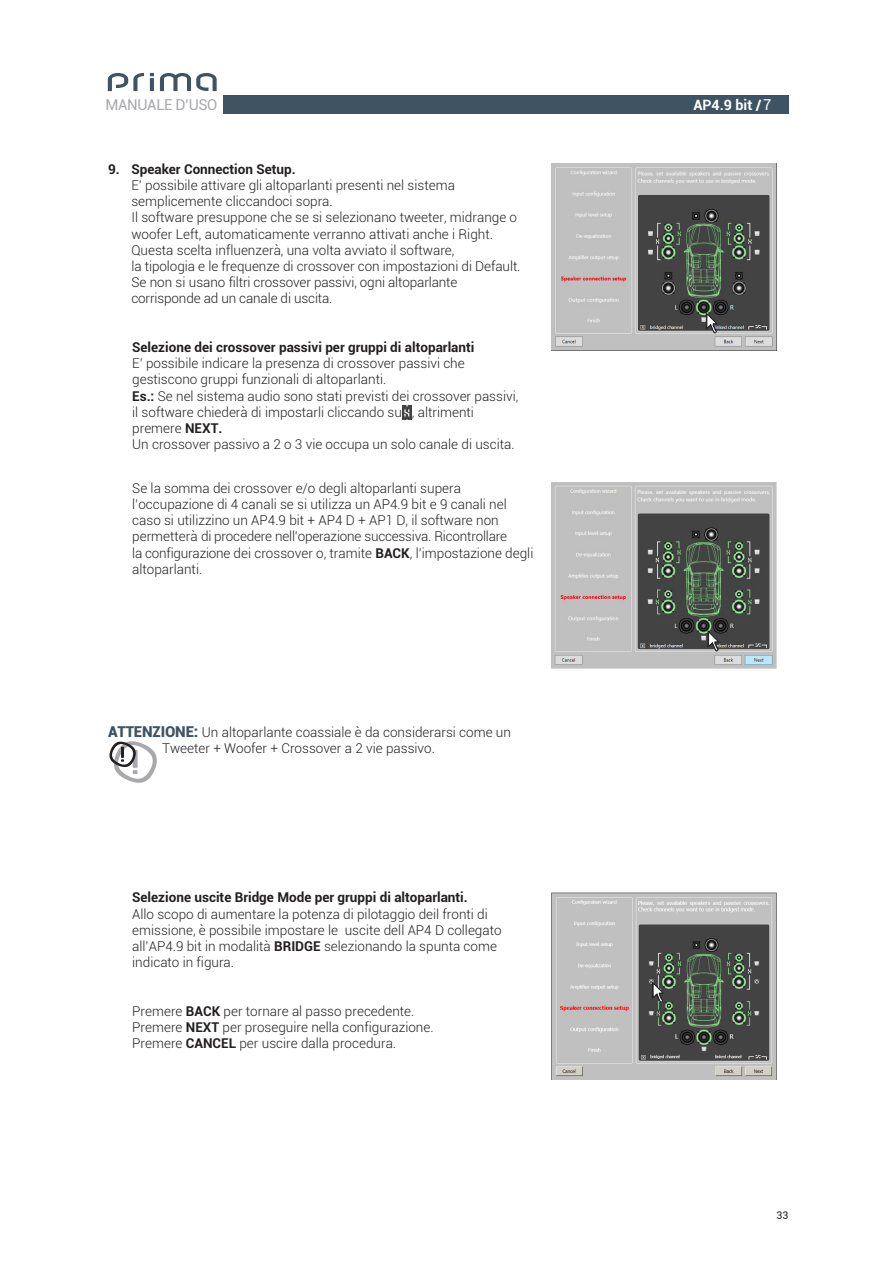
<style>
.page{position:relative;width:893px;height:1263px;background:#fff}
.page>*{position:absolute;margin:0;border:0;box-sizing:border-box;transform-origin:0 0}
.t1{font:15px "Roboto";letter-spacing:-.025em;color:#a8a9ad}
.t2{font:700 14.25px "Roboto";color:#fff}
.t3{font:300 13.5px "Roboto";color:#231f20}
.t4{font:700 13.5px "Roboto";color:#231f20}
.t5{font:10.5px "Roboto";color:#231f20}
.s1{font-weight:700}
.s2{font-weight:900;font-size:15px;color:#3e5364}
.s3{font-weight:400;font-size:15px}
</style>
<div class="page">
<div style="left:223px;top:95px;width:565px;height:19px;background:#3e5364"></div>
<hr style="left:150px;top:78px;width:4px;height:13px;background:#3e5364">
<svg style="left:150px;top:73px;width:4px;height:3px"></svg>
<svg style="left:108px;top:73px;width:36px;height:18px"></svg>
<svg style="left:160px;top:73px;width:57px;height:18px"></svg>
<svg style="left:109px;top:741px;width:48px;height:42px"></svg>
<img style="left:552px;top:483px;width:225px;height:186px">
<svg style="left:402px;top:406px;width:9px;height:13px"></svg>
<svg style="left:708px;top:630px;width:12px;height:21px"></svg>
<img style="left:552px;top:164px;width:225px;height:186px">
<img style="left:551px;top:892px;width:226px;height:187px">
<svg style="left:706px;top:312px;width:12px;height:21px"></svg>
<svg style="left:652px;top:981px;width:12px;height:22px"></svg>
<p class="t1" style="left:106px;top:94px;width:113px">MANUALE D’USO</p>
<p class="t4" style="left:108px;top:160px;width:189px">9. Speaker Connection Setup.</p>
<p class="t3" style="left:131px;top:176px;width:325px">E’ possibile attivare gli altoparlanti presenti nel sistema</p>
<p class="t3" style="left:131px;top:192px;width:203px">semplicemente cliccandoci sopra.</p>
<p class="t3" style="left:131px;top:208px;width:387px">Il software presuppone che se si selezionano tweeter, midrange o</p>
<p class="t3" style="left:131px;top:224px;width:363px">woofer Left, automaticamente verranno attivati anche i Right.</p>
<p class="t3" style="left:131px;top:241px;width:325px">Questa scelta influenzerà, una volta avviato il software,</p>
<p class="t3" style="left:131px;top:257px;width:391px">la tipologia e le frequenze di crossover con impostazioni di Default.</p>
<p class="t3" style="left:131px;top:273px;width:327px">Se non si usano filtri crossover passivi, ogni altoparlante</p>
<p class="t3" style="left:131px;top:289px;width:203px">corrisponde ad un canale di uscita.</p>
<p class="t4" style="left:132px;top:338px;width:344px">Selezione dei crossover passivi per gruppi di altoparlanti</p>
<p class="t3" style="left:132px;top:354px;width:334px">E’ possibile indicare la presenza di crossover passivi che</p>
<p class="t3" style="left:132px;top:370px;width:256px">gestiscono gruppi funzionali di altoparlanti.</p>
<p class="t3" style="left:132px;top:386px;width:388px"><span class="s1">Es.:</span> Se nel sistema audio sono stati previsti dei crossover passivi,</p>
<p class="t3" style="left:132px;top:403px;width:343px">il software chiederà di impostarli cliccando su , altrimenti</p>
<p class="t3" style="left:132px;top:419px;width:92px">premere <span class="s1">NEXT.</span></p>
<p class="t3" style="left:132px;top:435px;width:384px">Un crossover passivo a 2 o 3 vie occupa un solo canale di uscita.</p>
<p class="t3" style="left:132px;top:479px;width:330px">Se la somma dei crossover e/o degli altoparlanti supera</p>
<p class="t3" style="left:132px;top:495px;width:376px">l’occupazione di 4 canali se si utilizza un AP4.9 bit e 9 canali nel</p>
<p class="t3" style="left:132px;top:511px;width:368px">caso si utilizzino un AP4.9 bit + AP4 D + AP1 D, il software non</p>
<p class="t3" style="left:132px;top:527px;width:376px">permetterà di procedere nell’operazione successiva. Ricontrollare</p>
<p class="t3" style="left:132px;top:543px;width:403px">la configurazione dei crossover o, tramite <span class="s1">BACK</span>, l’impostazione degli</p>
<p class="t3" style="left:132px;top:560px;width:72px">altoparlanti.</p>
<p class="t3" style="left:108px;top:723px;width:404px"><span class="s2">ATTENZIONE:</span> Un altoparlante coassiale è da considerarsi come un</p>
<p class="t3" style="left:162px;top:739px;width:274px">Tweeter + Woofer + Crossover a 2 vie passivo.</p>
<p class="t4" style="left:132px;top:888px;width:337px">Selezione uscite Bridge Mode per gruppi di altoparlanti.</p>
<p class="t3" style="left:132px;top:904px;width:357px">Allo scopo di aumentare la potenza di pilotaggio deil fronti di</p>
<p class="t3" style="left:132px;top:920px;width:371px">emissione, è possibile impostare le uscite dell AP4 D collegato</p>
<p class="t3" style="left:132px;top:937px;width:366px">all’AP4.9 bit in modalità <span class="s1">BRIDGE</span> selezionando la spunta come</p>
<p class="t3" style="left:132px;top:953px;width:103px">indicato in figura.</p>
<p class="t3" style="left:132px;top:1001px;width:284px">Premere <span class="s1">BACK</span> per tornare al passo precedente.</p>
<p class="t3" style="left:132px;top:1018px;width:303px">Premere <span class="s1">NEXT</span> per proseguire nella configurazione.</p>
<p class="t3" style="left:132px;top:1034px;width:265px">Premere <span class="s1">CANCEL</span> per uscire dalla procedura.</p>
<p class="t2" style="left:693px;top:95px;width:80px">AP4.9 bit /<span class="s3">7</span></p>
<p class="t5" style="left:776px;top:1208px;width:13px">33</p>
</div>
